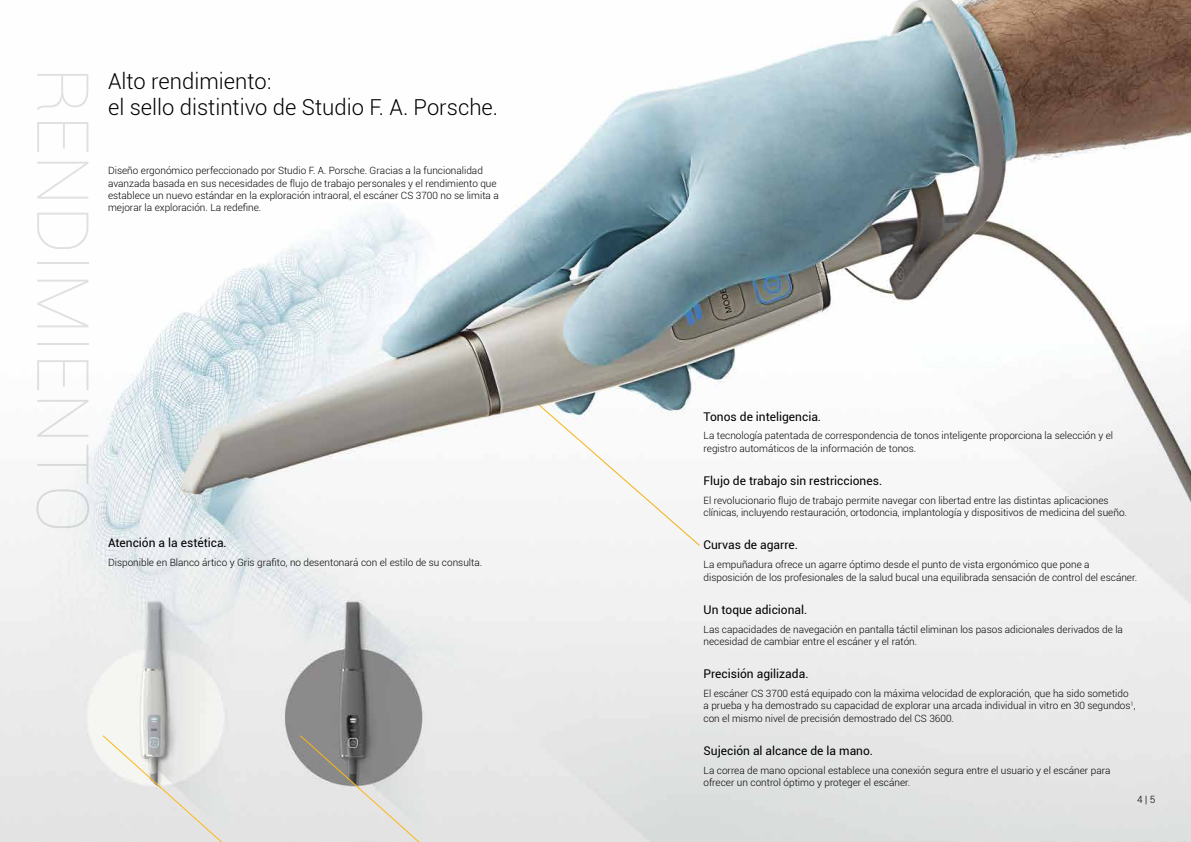
<style>
.page{position:relative;width:1191px;height:842px;background:#fff}
.page>*{position:absolute;margin:0;border:0;box-sizing:border-box;transform-origin:0 0}
.t1{font:100 72px "Roboto";color:#e1e1e2}
.t2{font:300 22px/26.4px "Roboto";color:#000}
.t3{font:12px "Roboto";color:#000}
.t4{font:300 10px/12.4px "Roboto";color:#000}
</style>
<div class="page">
<img style="left:0;top:0;width:1191px;height:842px">
<svg style="left:102px;top:734px;width:171px;height:108px"></svg>
<svg style="left:299px;top:734px;width:171px;height:108px"></svg>
<svg style="left:537px;top:403px;width:164px;height:144px"></svg>
<h1 class="t1" style="left:113px;top:67px;width:467px;rotate:90deg">RENDIMIENTO</h1>
<h2 class="t2" style="left:108px;top:67px;width:392px">Alto rendimiento:<br>el sello distintivo de Studio F. A. Porsche.</h2>
<p class="t4" style="left:108px;top:164px;width:392px">Diseño ergonómico perfeccionado por Studio F. A. Porsche. Gracias a la funcionalidad avanzada basada en sus necesidades de flujo de trabajo personales y el rendimiento que establece un nuevo estándar en la exploración intraoral, el escáner CS 3700 no se limita a mejorar la exploración. La redefine.</p>
<p class="t3" style="left:108px;top:534px;width:120px">Atención a la estética.</p>
<p class="t4" style="left:108px;top:556px;width:375px">Disponible en Blanco ártico y Gris grafito, no desentonará con el estilo de su consulta.</p>
<p class="t3" style="left:703px;top:408px;width:119px">Tonos de inteligencia.</p>
<p class="t4" style="left:703px;top:429px;width:411px">La tecnología patentada de correspondencia de tonos inteligente proporciona la selección y el registro automáticos de la información de tonos.</p>
<p class="t3" style="left:703px;top:472px;width:180px">Flujo de trabajo sin restricciones.</p>
<p class="t4" style="left:703px;top:494px;width:425px">El revolucionario flujo de trabajo permite navegar con libertad entre las distintas aplicaciones clínicas, incluyendo restauración, ortodoncia, implantología y dispositivos de medicina del sueño.</p>
<p class="t3" style="left:703px;top:537px;width:96px">Curvas de agarre.</p>
<p class="t4" style="left:703px;top:558px;width:435px">La empuñadura ofrece un agarre óptimo desde el punto de vista ergonómico que pone a disposición de los profesionales de la salud bucal una equilibrada sensación de control del escáner.</p>
<p class="t3" style="left:703px;top:601px;width:105px">Un toque adicional.</p>
<p class="t4" style="left:703px;top:622px;width:421px">Las capacidades de navegación en pantalla táctil eliminan los pasos adicionales derivados de la necesidad de cambiar entre el escáner y el ratón.</p>
<p class="t3" style="left:703px;top:665px;width:106px">Precisión agilizada.</p>
<p class="t4" style="left:703px;top:687px;width:434px">El escáner CS 3700 está equipado con la máxima velocidad de exploración, que ha sido sometido a prueba y ha demostrado su capacidad de explorar una arcada individual in vitro en 30 segundos<sup>1</sup>, con el mismo nivel de precisión demostrado del CS 3600.</p>
<p class="t3" style="left:703px;top:742px;width:171px">Sujeción al alcance de la mano.</p>
<p class="t4" style="left:703px;top:764px;width:408px">La correa de mano opcional establece una conexión segura entre el usuario y el escáner para ofrecer un control óptimo y proteger el escáner.</p>
<p class="t4" style="left:1137px;top:793px;width:20px">4 | 5</p>
</div>
